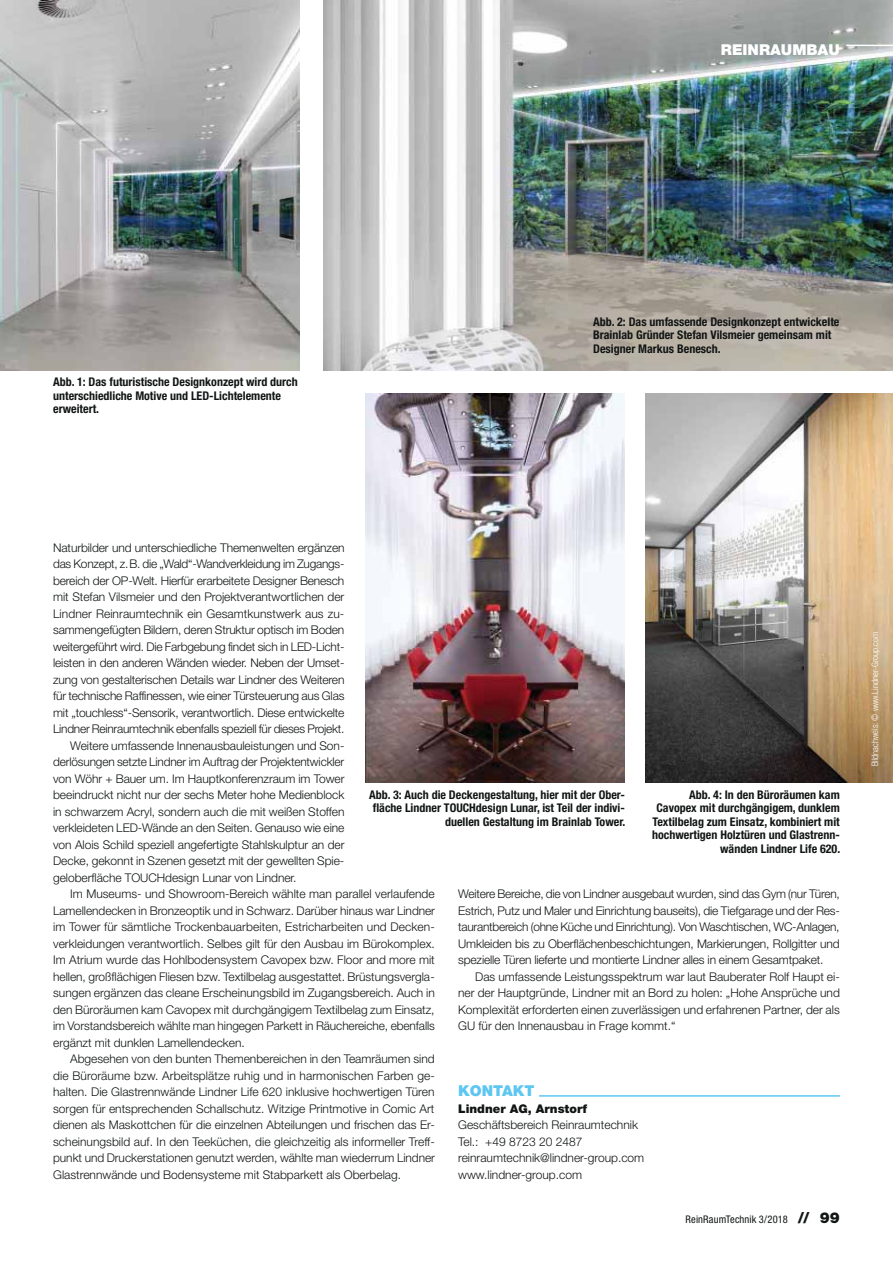
<style>
.page{position:relative;width:893px;height:1263px;background:#fff}
.page>*{position:absolute;margin:0;border:0;box-sizing:border-box;transform-origin:0 0}
.t1{font:900 15px "Helvetica Neue LT Std";color:#fff}
.t2{font:900 15px "Helvetica Neue LT Std";color:#5dc6f1}
.t3{font:300 12px/16.5px "Helvetica Neue LT Std";letter-spacing:-.005em;color:#121515;text-align:justify}
.t4{font:700 condensed 12px/13.5px "Helvetica Neue LT Std";color:#121515}
.t5{font:900 12px "Helvetica Neue LT Std";color:#121515}
.t6{font:condensed 10.5px "Helvetica Neue LT Std";letter-spacing:.005em;color:#121515}
.t7{font:300 condensed 9px "Helvetica Neue LT Std";color:#fff}
.s1{font-weight:900;font-stretch:normal;font-size:15px}
</style>
<div class="page">
<hr style="left:539px;top:1095px;width:301px;height:2px;background:#5dc6f1">
<img style="left:0;top:0;width:300px;height:370px">
<img style="left:323px;top:0;width:570px;height:370px">
<img style="left:646px;top:394px;width:247px;height:389px">
<img style="left:366px;top:394px;width:259px;height:389px">
<hr style="left:846px;top:45px;width:47px;height:1px;background:#fff">
<p class="t1" style="left:721px;top:45px;width:120px">REINRAUMBAU</p>
<p class="t4" style="left:53px;top:377px;width:246px">Abb. 1: Das futuristische Designkonzept wird durch unterschiedliche Motive und LED-Licht elemente erweitert.</p>
<p class="t4" style="left:593px;top:316px;width:248px">Abb. 2: Das umfassende Designkonzept entwickelte<br>Brainlab Gründer Stefan Vilsmeier gemeinsam mit<br>Designer Markus Benesch.</p>
<p class="t3" style="left:53px;top:541px;width:293px">Naturbilder und unterschiedliche Themenwelten ergänzen</p>
<p class="t3" style="left:53px;top:557px;width:293px">das Konzept, z. B. die „Wald“-Wandverkleidung im Zugangs-</p>
<p class="t3" style="left:53px;top:574px;width:293px">bereich der OP-Welt. Hierfür erarbeitete Designer Benesch</p>
<p class="t3" style="left:53px;top:590px;width:293px">mit Stefan Vilsmeier und den Projektverantwort lichen der</p>
<p class="t3" style="left:53px;top:607px;width:293px">Lindner Reinraumtechnik ein Gesamtkunstwerk aus zu-</p>
<p class="t3" style="left:53px;top:623px;width:293px">sammengefügten Bildern, deren Struktur optisch im Boden</p>
<p class="t3" style="left:53px;top:640px;width:293px">weitergeführt wird. Die Farbgebung findet sich in LED-Licht-</p>
<p class="t3" style="left:53px;top:656px;width:293px">leisten in den anderen Wänden wieder. Neben der Umset-</p>
<p class="t3" style="left:53px;top:673px;width:293px">zung von gestalterischen Details war Lindner des Weiteren</p>
<p class="t3" style="left:53px;top:689px;width:293px">für technische Raffinessen, wie einer Türsteuerung aus Glas</p>
<p class="t3" style="left:53px;top:706px;width:293px">mit „touchless“-Sensorik, verantwortlich. Diese entwickelte</p>
<p class="t3" style="left:53px;top:722px;width:293px">Lindner Reinraumtechnik ebenfalls speziell für dieses Projekt.</p>
<p class="t3" style="left:70px;top:739px;width:276px">Weitere umfassende Innenausbauleistungen und Son-</p>
<p class="t3" style="left:53px;top:755px;width:293px">derlösungen setzte Lindner im Auftrag der Projektentwickler</p>
<p class="t3" style="left:53px;top:772px;width:293px">von Wöhr + Bauer um. Im Hauptkonferenzraum im Tower</p>
<p class="t3" style="left:53px;top:788px;width:293px">beeindruckt nicht nur der sechs Meter hohe Medien block</p>
<p class="t3" style="left:53px;top:805px;width:293px">in schwarzem Acryl, sondern auch die mit weißen Stoffen</p>
<p class="t3" style="left:53px;top:821px;width:293px">verkleideten LED-Wände an den Seiten. Genauso wie eine</p>
<p class="t3" style="left:53px;top:838px;width:293px">von Alois Schild speziell angefertigte Stahlskulptur an der</p>
<p class="t3" style="left:53px;top:854px;width:293px">Decke, gekonnt in Szenen gesetzt mit der gewellten Spie-</p>
<p class="t3" style="left:53px;top:871px;width:245px">geloberfläche TOUCHdesign Lunar von Lindner.</p>
<p class="t3" style="left:70px;top:887px;width:366px">Im Museums- und Showroom-Bereich wählte man parallel verlaufende</p>
<p class="t3" style="left:53px;top:904px;width:383px">Lamellendecken in Bronzeoptik und in Schwarz. Darüber hinaus war Lindner</p>
<p class="t3" style="left:53px;top:920px;width:383px">im Tower für sämtliche Trockenbauarbeiten, Estrich arbeiten und Decken-</p>
<p class="t3" style="left:53px;top:937px;width:383px">verkleidungen verantwortlich. Selbes gilt für den Ausbau im Bürokomplex.</p>
<p class="t3" style="left:53px;top:953px;width:383px">Im Atrium wurde das Hohlbodensystem Cavopex bzw. Floor and more mit</p>
<p class="t3" style="left:53px;top:970px;width:383px">hellen, großflächigen Fliesen bzw. Textilbelag ausgestattet. Brüstungsvergla-</p>
<p class="t3" style="left:53px;top:986px;width:383px">sungen ergänzen das cleane Erscheinungsbild im Zugangsbereich. Auch in</p>
<p class="t3" style="left:53px;top:1003px;width:383px">den Büroräumen kam Cavopex mit durchgängigem Textilbelag zum Einsatz,</p>
<p class="t3" style="left:53px;top:1019px;width:383px">im Vorstandsbereich wählte man hingegen Parkett in Räuchereiche, ebenfalls</p>
<p class="t3" style="left:53px;top:1036px;width:193px">ergänzt mit dunklen Lamellendecken.</p>
<p class="t3" style="left:70px;top:1052px;width:366px">Abgesehen von den bunten Themenbereichen in den Teamräumen sind</p>
<p class="t3" style="left:53px;top:1069px;width:383px">die Büroräume bzw. Arbeitsplätze ruhig und in harmonischen Farben ge-</p>
<p class="t3" style="left:53px;top:1085px;width:383px">halten. Die Glastrennwände Lindner Life 620 inklusive hochwertigen Türen</p>
<p class="t3" style="left:53px;top:1102px;width:383px">sorgen für entsprechenden Schallschutz. Witzige Printmotive in Comic Art</p>
<p class="t3" style="left:53px;top:1118px;width:383px">dienen als Maskottchen für die einzelnen Abteilungen und frischen das Er-</p>
<p class="t3" style="left:53px;top:1135px;width:383px">scheinungsbild auf. In den Teeküchen, die gleichzeitig als informeller Treff-</p>
<p class="t3" style="left:53px;top:1151px;width:383px">punkt und Druckerstationen genutzt werden, wählte man wiederrum Lindner</p>
<p class="t3" style="left:53px;top:1168px;width:349px">Glastrennwände und Bodensysteme mit Stabparkett als Oberbelag.</p>
<p class="t4" style="left:369px;top:789px;width:258px;text-align:right">Abb. 3: Auch die Deckengestaltung, hier mit der Ober&shy;fläche Lindner TOUCHdesign Lunar, ist Teil der indivi&shy;duellen Gestaltung im Brainlab Tower.</p>
<p class="t4" style="left:652px;top:789px;width:190px;text-align:right">Abb. 4: In den Büroräumen kam Cavopex mit durchgängigem, dunklem Textilbelag zum Einsatz, kombiniert mit hochwertigen Holztüren und Glastrenn&shy;wänden Lindner Life 620.</p>
<p class="t3" style="left:458px;top:887px;width:383px">Weitere Bereiche, die von Lindner ausgebaut wurden, sind das Gym (nur Türen, Estrich, Putz und Maler und Einrichtung bauseits), die Tiefgarage und der Res&shy;taurantbereich (ohne Küche und Einrichtung). Von Waschtischen, WC-Anlagen, Umkleiden bis zu Oberflächenbeschichtungen, Markierungen, Rollgitter und spezielle Türen lieferte und montierte Lindner alles in einem Gesamtpaket.</p>
<p class="t3" style="left:458px;top:970px;width:383px;text-indent:17px">Das umfassende Leistungsspektrum war laut Bauberater Rolf Haupt ei&shy;ner der Hauptgründe, Lindner mit an Bord zu holen: „Hohe Ansprüche und Komplexität erforderten einen zuverlässigen und erfahrenen Partner, der als GU für den Innenausbau in Frage kommt.“</p>
<p class="t2" style="left:458px;top:1086px;width:78px">KONTAKT</p>
<p class="t5" style="left:458px;top:1104px;width:130px">Lindner AG, Arnstorf</p>
<p class="t3" style="left:458px;top:1118px;width:188px;text-align:left">Geschäftsbereich Reinraumtechnik<br>Tel.: +49 8723 20 2487 reinraumtechnik@lindner-group.com www.lindner-group.com</p>
<p class="t6" style="left:686px;top:1215px;width:156px">ReinRaumTechnik 3/2018 <span class="s1">// 99</span></p>
<p class="t7" style="left:872px;top:766px;width:136px;rotate:-90deg">Bildnachweis: © www.Lindner-Group.com</p>
</div>
